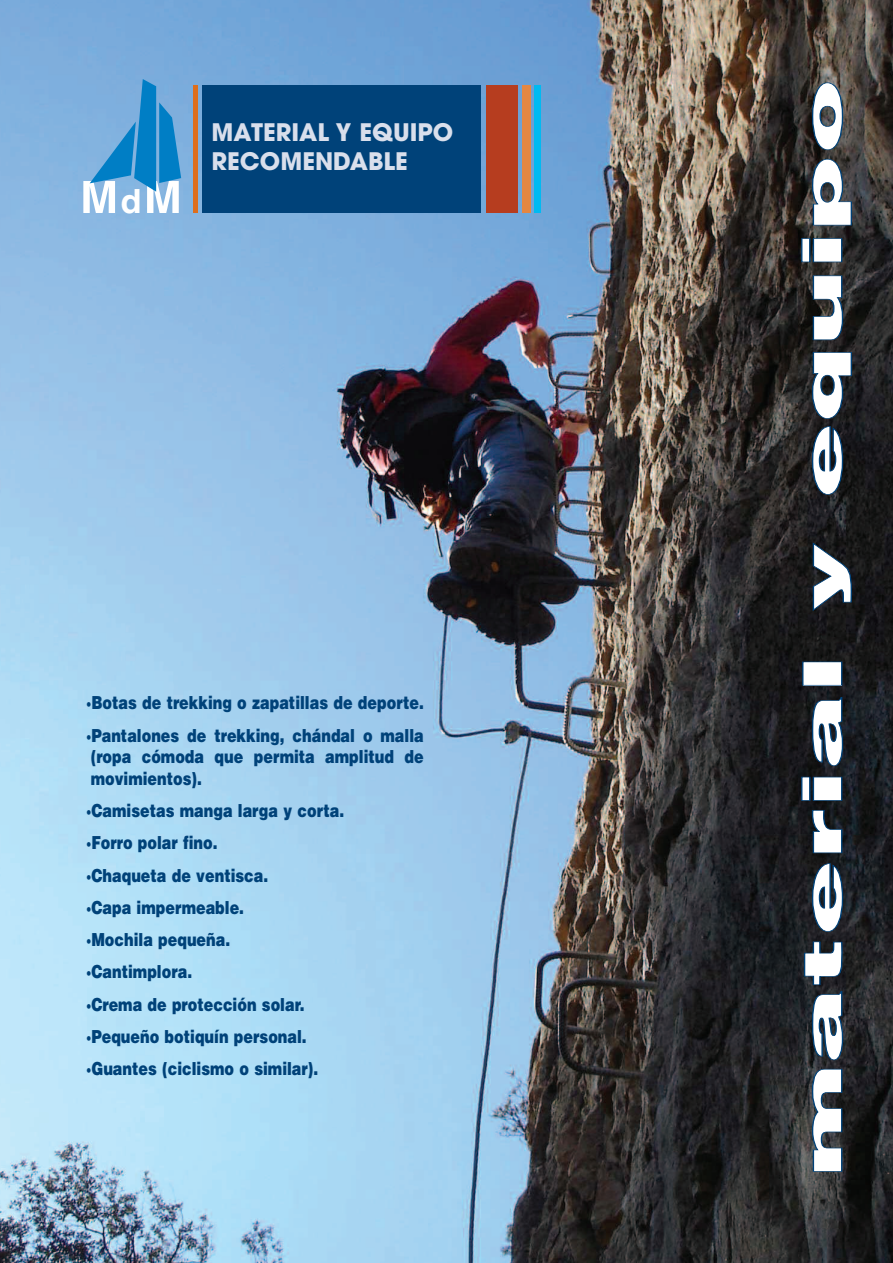
<style>
.page{position:relative;width:893px;height:1263px;background:#fff}
.page>*{position:absolute;margin:0;border:0;box-sizing:border-box;transform-origin:0 0}
.t1{font:900 54px "Helvetica";letter-spacing:.015em;color:#fff;scale:2.08 1}
.t2{font:700 condensed 44.4px "Helvetica";color:#fff;scale:1.25 1}
.t3{font:700 24px/28.8px "Avant Garde";color:#d9dfec}
.t4{font:900 18px/32.2px "Helvetica";color:#004279;scale:.8 1}
.s1{font-size:33.3px}
</style>
<div class="page">
<img style="left:0;top:0;width:893px;height:1263px">
<div style="left:202px;top:85px;width:279px;height:128px;background:#004279"></div>
<div style="left:522px;top:85px;width:8px;height:128px;background:#e48742"></div>
<div style="left:535px;top:85px;width:6px;height:128px;background:#00baf1"></div>
<div style="left:486px;top:85px;width:32px;height:128px;background:#b63d1f"></div>
<hr style="left:193px;top:85px;width:4px;height:128px;background:#dd6e1c">
<svg style="left:90px;top:79px;width:91px;height:113px;background:#4c9cd3"></svg>
<h2 class="t2" style="left:80px;top:172px;width:83px">M<span class="s1">d</span>M</h2>
<h3 class="t3" style="left:212px;top:121px;width:243px">MATERIAL Y EQUIPO<br>RECOMENDABLE</h3>
<p class="t4" style="left:87px;top:688px;width:423px">·Botas de trekking o zapatillas de deporte. ·Pantalones de trekking, chándal o malla</p>
<p class="t4" style="left:91px;top:747px;width:418px;line-height:21.6px">(ropa cómoda que permita amplitud de movimientos).</p>
<p class="t4" style="left:87px;top:796px;width:324px">·Camisetas manga larga y corta. ·Forro polar fino.<br>·Chaqueta de ventisca.<br>·Capa impermeable.<br>·Mochila pequeña.<br>·Cantimplora.<br>·Crema de protección solar. ·Pequeño botiquín personal. ·Guantes (ciclismo o similar).</p>
<h1 class="t1" style="left:803px;top:1176px;width:529px;rotate:-90deg">material y equipo</h1>
</div>
